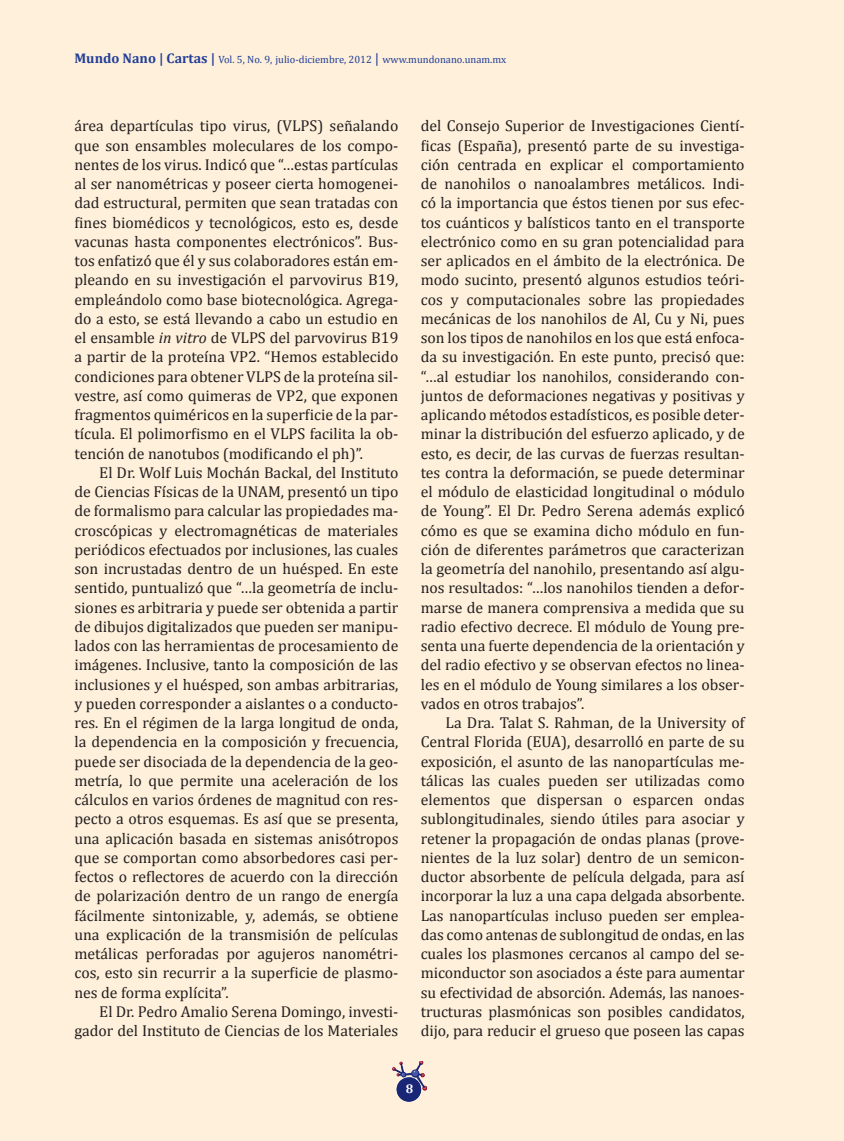
<style>
.page{position:relative;width:844px;height:1141px;background:#fff}
.page>*{position:absolute;margin:0;border:0;box-sizing:border-box;transform-origin:0 0}
.Body_Text{font:15.75px/19.2px "Cambria";color:#231f20;text-align:justify}
.t1{font:700 12.6px "Cambria";color:#fff}
.t2{font:10.5px "Cambria";color:#233e98}
.s1{font-weight:700;font-size:14px}
.s2{font-size:14px}
.s3{font-style:italic}
</style>
<div class="page">
<div style="left:0;top:0;width:843px;height:1141px;background:#fef0da"></div>
<svg style="left:392px;top:1061px;width:34px;height:41px"></svg>
<div style="left:396px;top:1077px;width:25px;height:25px;background:#192575;border-radius:50%"></div>
<p class="t2" style="left:74px;top:54px;width:433px"><span class="s1">Mundo Nano | Cartas |</span> Vol. 5, No. 9, julio-diciembre, 2012 <span class="s2">|</span> www.mundonano.unam.mx</p>
<p class="Body_Text" style="left:74px;top:116px;width:325px">área departículas tipo virus, (VLPS) señalando que son ensambles moleculares de los compo&shy;nentes de los virus. Indicó que “…estas partículas al ser nanométricas y poseer cierta homogenei&shy;dad estructural, permiten que sean tratadas con fines biomédicos y tecnológicos, esto es, desde vacunas hasta componentes electrónicos”. Bus&shy;tos enfatizó que él y sus colaboradores están em&shy;pleando en su investigación el parvovirus B19, empleándolo como base biotecnológica. Agrega&shy;do a esto, se está llevando a cabo un estudio en el ensamble <span class="s3">in vitro</span> de VLPS del parvovirus B19 a partir de la proteína VP2. “Hemos establecido condiciones para obtener VLPS de la proteína sil&shy;vestre, así como quimeras de VP2, que exponen fragmentos quiméricos en la superficie de la par&shy;tícula. El polimorfismo en el VLPS facilita la ob&shy;tención de nanotubos (modificando el ph)”.</p>
<p class="Body_Text" style="left:74px;top:463px;width:325px;text-indent:25px">El Dr. Wolf Luis Mochán Backal, del Instituto de Ciencias Físicas de la UNAM, presentó un tipo de formalismo para calcular las propiedades ma&shy;croscópicas y electromagnéticas de materiales periódicos efectuados por inclusiones, las cuales son incrustadas dentro de un huésped. En este sentido, puntualizó que “…la geometría de inclu&shy;siones es arbitraria y puede ser obtenida a partir de dibujos digitalizados que pueden ser manipu&shy;lados con las herramientas de procesamiento de imágenes. Inclusive, tanto la composición de las inclusiones y el huésped, son ambas arbitrarias, y pueden corresponder a aislantes o a conducto&shy;res. En el régimen de la larga longitud de onda, la dependencia en la composición y frecuencia, puede ser disociada de la dependencia de la geo&shy;metría, lo que permite una aceleración de los cálculos en varios órdenes de magnitud con res&shy;pecto a otros esquemas. Es así que se presenta, una aplicación basada en sistemas anisótropos que se comportan como absorbedores casi per&shy;fectos o reflectores de acuerdo con la dirección de polarización dentro de un rango de energía fácilmente sintonizable, y, además, se obtiene una explicación de la transmisión de películas metálicas perforadas por agujeros nanométri&shy;cos, esto sin recurrir a la superficie de plasmo&shy;nes de forma explícita”.</p>
<p class="Body_Text" style="left:74px;top:1002px;width:325px;text-align:right">El Dr. Pedro Amalio Serena Domingo, investi&shy;gador del Instituto de Ciencias de los Materiales</p>
<p class="Body_Text" style="left:420px;top:116px;width:325px">del Consejo Superior de Investigaciones Cientí&shy;ficas (España), presentó parte de su investiga&shy;ción centrada en explicar el comportamiento de nanohilos o nanoalambres metálicos. Indi&shy;có la importancia que éstos tienen por sus efec&shy;tos cuánticos y balísticos tanto en el transporte electrónico como en su gran potencialidad para ser aplicados en el ámbito de la electrónica. De modo sucinto, presentó algunos estudios teóri&shy;cos y computacionales sobre las propiedades mecánicas de los nanohilos de Al, Cu y Ni, pues son los tipos de nanohilos en los que está enfoca&shy;da su investigación. En este punto, precisó que: “…al estudiar los nanohilos, considerando con&shy;juntos de deformaciones negativas y positivas y aplicando métodos estadísticos, es posible deter&shy;minar la distribución del esfuerzo aplicado, y de esto, es decir, de las curvas de fuerzas resultan&shy;tes contra la deformación, se puede determinar el módulo de elasticidad longitudinal o módulo de Young”. El Dr. Pedro Serena además explicó cómo es que se examina dicho módulo en fun&shy;ción de diferentes parámetros que caracterizan la geometría del nanohilo, presentando así algu&shy;nos resultados: “…los nanohilos tienden a defor&shy;marse de manera comprensiva a medida que su radio efectivo decrece. El módulo de Young pre&shy;senta una fuerte dependencia de la orientación y del radio efectivo y se observan efectos no linea&shy;les en el módulo de Young similares a los obser&shy;vados en otros trabajos”.</p>
<p class="Body_Text" style="left:420px;top:713px;width:325px;text-indent:25px">La Dra. Talat S. Rahman, de la University of Central Florida (EUA), desarrolló en parte de su exposición, el asunto de las nanopartículas me&shy;tálicas las cuales pueden ser utilizadas como elementos que dispersan o esparcen ondas sublongitudinales, siendo útiles para asociar y retener la propagación de ondas planas (prove&shy;nientes de la luz solar) dentro de un semicon&shy;ductor absorbente de película delgada, para así incorporar la luz a una capa delgada absorbente.<br>Las nanopartículas incluso pueden ser emplea&shy;das como antenas de sublongitud de ondas, en las cuales los plasmones cercanos al campo del se&shy;miconductor son asociados a éste para aumentar su efectividad de absorción. Además, las nanoes&shy;tructuras plasmónicas son posibles candidatos, dijo, para reducir el grueso que poseen las capas</p>
<p class="t1" style="left:406px;top:1081px;width:9px">8</p>
</div>
